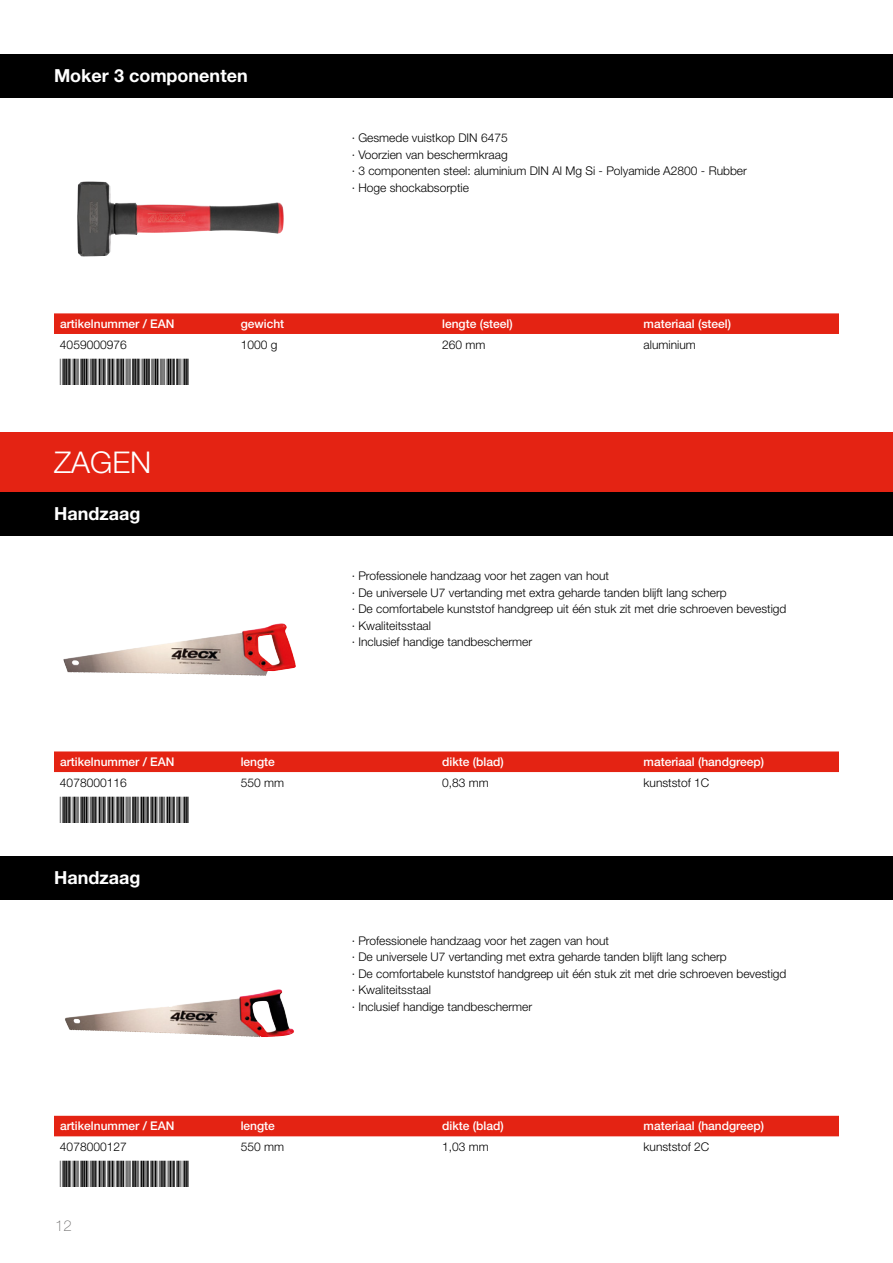
<style>
.page{position:relative;width:893px;height:1263px;background:#fff}
.page>*{position:absolute;margin:0;border:0;box-sizing:border-box;transform-origin:0 0}
.t1{font:34.5px "BCC393 to 1 HD Wide";color:#000}
.t2{font:300 30px "Helvetica Neue LT Std";color:#fff}
.t3{font:700 18px "Helvetica Neue LT Std";color:#fff}
.t4{font:100 15px "Helvetica Neue LT Std";color:#706f6f}
.t5{font:300 12px/16.5px "Helvetica Neue LT Std";color:#000}
.t6{font:500 12px "Helvetica Neue LT Std";color:#fff}
</style>
<div class="page">
<div style="left:0;top:54px;width:893px;height:44px;background:#000"></div>
<div style="left:0;top:432px;width:893px;height:64px;background:#e42313"></div>
<div style="left:0;top:492px;width:893px;height:44px;background:#000"></div>
<div style="left:0;top:856px;width:893px;height:44px;background:#000"></div>
<div style="left:54px;top:313px;width:785px;height:21px;background:#e42313"></div>
<div style="left:54px;top:751px;width:785px;height:21px;background:#e42313"></div>
<div style="left:54px;top:1116px;width:785px;height:20px;background:#e42313"></div>
<img style="left:77px;top:181px;width:10px;height:73px">
<img style="left:63px;top:623px;width:215px;height:49px">
<img style="left:65px;top:989px;width:214px;height:41px">
<h3 class="t3" style="left:54px;top:64px;width:195px">Moker 3 componenten</h3>
<p class="t5" style="left:352px;top:130px;width:397px">· Gesmede vuistkop DIN 6475<br>· Voorzien van beschermkraag<br>· 3 componenten steel: aluminium DIN Al Mg Si - Polyamide A2800 - Rubber · Hoge shockabsorptie</p>
<p class="t6" style="left:60px;top:317px;width:116px">artikelnummer / EAN</p>
<p class="t6" style="left:241px;top:317px;width:45px">gewicht</p>
<p class="t6" style="left:442px;top:317px;width:72px">lengte (steel)</p>
<p class="t6" style="left:644px;top:317px;width:89px">materiaal (steel)</p>
<p class="t5" style="left:60px;top:336px;width:68px">4059000976</p>
<h1 class="t1" style="left:60px;top:352px;width:131px">*8715883013376*</h1>
<p class="t5" style="left:241px;top:336px;width:38px">1000 g</p>
<p class="t5" style="left:442px;top:336px;width:45px">260 mm</p>
<p class="t5" style="left:644px;top:336px;width:54px">aluminium</p>
<h2 class="t2" style="left:54px;top:444px;width:99px">ZAGEN</h2>
<h3 class="t3" style="left:54px;top:502px;width:88px">Handzaag</h3>
<p class="t5" style="left:352px;top:568px;width:436px">· Professionele handzaag voor het zagen van hout<br>· De universele U7 vertanding met extra geharde tanden blijft lang scherp<br>· De comfortabele kunststof handgreep uit één stuk zit met drie schroeven bevestigd · Kwaliteitsstaal<br>· Inclusief handige tandbeschermer</p>
<p class="t6" style="left:60px;top:755px;width:116px">artikelnummer / EAN</p>
<p class="t6" style="left:241px;top:755px;width:36px">lengte</p>
<p class="t6" style="left:442px;top:755px;width:63px">dikte (blad)</p>
<p class="t6" style="left:644px;top:755px;width:122px">materiaal (handgreep)</p>
<p class="t5" style="left:60px;top:774px;width:68px">4078000116</p>
<h1 class="t1" style="left:60px;top:790px;width:131px">*8715883009102*</h1>
<p class="t5" style="left:241px;top:774px;width:45px">550 mm</p>
<p class="t5" style="left:442px;top:774px;width:48px">0,83 mm</p>
<p class="t5" style="left:644px;top:774px;width:67px">kunststof 1C</p>
<h3 class="t3" style="left:54px;top:867px;width:88px">Handzaag</h3>
<p class="t5" style="left:352px;top:932px;width:436px">· Professionele handzaag voor het zagen van hout<br>· De universele U7 vertanding met extra geharde tanden blijft lang scherp<br>· De comfortabele kunststof handgreep uit één stuk zit met drie schroeven bevestigd · Kwaliteitsstaal<br>· Inclusief handige tandbeschermer</p>
<p class="t6" style="left:60px;top:1119px;width:116px">artikelnummer / EAN</p>
<p class="t6" style="left:241px;top:1119px;width:36px">lengte</p>
<p class="t6" style="left:442px;top:1119px;width:63px">dikte (blad)</p>
<p class="t6" style="left:644px;top:1119px;width:122px">materiaal (handgreep)</p>
<p class="t5" style="left:60px;top:1138px;width:68px">4078000127</p>
<h1 class="t1" style="left:60px;top:1155px;width:131px">*8715883009119*</h1>
<p class="t5" style="left:241px;top:1138px;width:45px">550 mm</p>
<p class="t5" style="left:442px;top:1138px;width:48px">1,03 mm</p>
<p class="t5" style="left:644px;top:1138px;width:67px">kunststof 2C</p>
<p class="t4" style="left:55px;top:1217px;width:18px">12</p>
</div>
